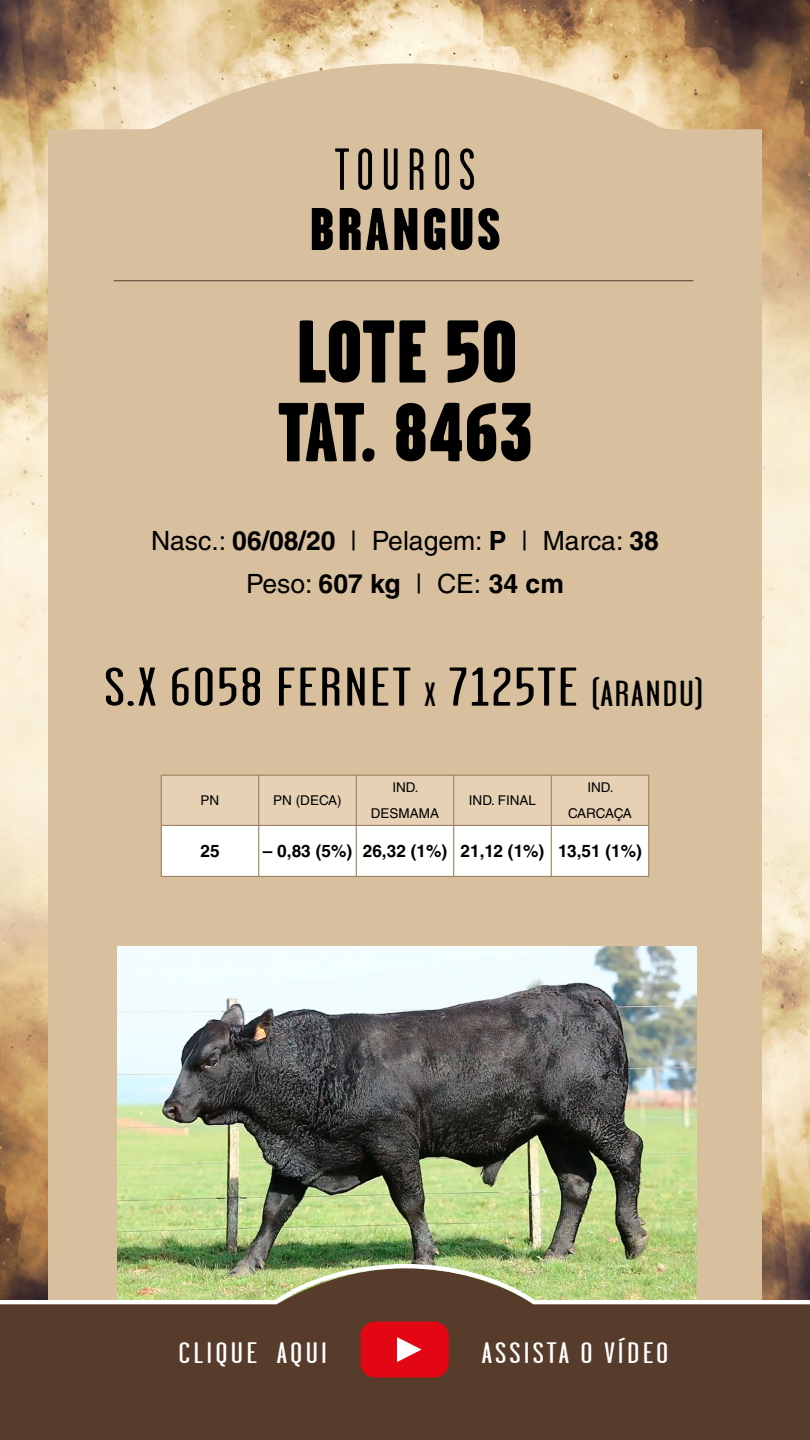
<style>
.page{position:relative;width:810px;height:1440px;background:#fff}
.page>*{position:absolute;margin:0;border:0;box-sizing:border-box;transform-origin:0 0}
.t1{font:900 88.8px "Garage Gothic";letter-spacing:-.005em;color:#000}
.t2{font:900 83.47px "Garage Gothic";color:#000}
.t3{font:900 60px "Garage Gothic";letter-spacing:.05em;color:#000}
.t4{font:59.25px "Garage Gothic";letter-spacing:.13em;color:#000}
.t5{font:54.53px "Garage Gothic";letter-spacing:.03em;color:#000;scale:1.37 1}
.t6{font:29.62px "Garage Gothic";letter-spacing:.08em;color:#fff;scale:1.37 1}
.t7{font:26.55px/43.4px "Helvetica LT Std";color:#000;text-align:center}
.t8{font:700 17.25px "Helvetica LT Std";color:#000}
.t9{font:13.5px/25.2px "Helvetica LT Std";color:#000;text-align:center}
.s1{font-weight:700}
.s2{font-size:33.53px}
.s3{font-size:36.22px}
</style>
<div class="page">
<img style="left:0;top:0;width:810px;height:1225px">
<div style="left:48px;top:60px;width:714px;height:1165px;background:#d8c09e"></div>
<img style="left:118px;top:947px;width:578px;height:278px">
<svg style="left:0;top:1225px;width:810px;height:215px;background:#66533a"></svg>
<svg style="left:0;top:1264px;width:810px;height:40px;background:#a7a479"></svg>
<div style="left:360px;top:1322px;width:89px;height:56px;background:#e30613;border-radius:15px"></div>
<svg style="left:397px;top:1337px;width:25px;height:25px"></svg>
<div style="left:151px;top:341px;width:508px;height:91px;background:#d8c09e"></div>
<svg style="left:162px;top:776px;width:486px;height:100px"></svg>
<hr style="left:161px;top:775px;width:98px;height:1px;background:#927751">
<hr style="left:161px;top:776px;width:1px;height:49px;background:#927751">
<hr style="left:259px;top:775px;width:97px;height:1px;background:#927751">
<hr style="left:258px;top:776px;width:1px;height:49px;background:#927751">
<hr style="left:356px;top:775px;width:98px;height:1px;background:#927751">
<hr style="left:356px;top:776px;width:1px;height:49px;background:#927751">
<hr style="left:454px;top:775px;width:97px;height:1px;background:#927751">
<hr style="left:453px;top:776px;width:1px;height:49px;background:#927751">
<hr style="left:551px;top:775px;width:98px;height:1px;background:#927751">
<hr style="left:551px;top:776px;width:1px;height:49px;background:#927751">
<hr style="left:161px;top:825px;width:98px;height:1px;background:#927751">
<hr style="left:161px;top:826px;width:1px;height:50px;background:#927751">
<hr style="left:259px;top:825px;width:97px;height:1px;background:#927751">
<hr style="left:258px;top:826px;width:1px;height:50px;background:#927751">
<hr style="left:356px;top:825px;width:98px;height:1px;background:#927751">
<hr style="left:356px;top:826px;width:1px;height:50px;background:#927751">
<hr style="left:454px;top:825px;width:97px;height:1px;background:#927751">
<hr style="left:453px;top:826px;width:1px;height:50px;background:#927751">
<hr style="left:551px;top:825px;width:97px;height:1px;background:#927751">
<hr style="left:551px;top:826px;width:1px;height:50px;background:#927751">
<hr style="left:161px;top:876px;width:98px;height:1px;background:#927751">
<hr style="left:259px;top:876px;width:97px;height:1px;background:#927751">
<hr style="left:356px;top:876px;width:98px;height:1px;background:#927751">
<hr style="left:454px;top:876px;width:97px;height:1px;background:#927751">
<hr style="left:551px;top:876px;width:98px;height:1px;background:#927751">
<hr style="left:648px;top:776px;width:1px;height:49px;background:#927751">
<hr style="left:648px;top:825px;width:1px;height:51px;background:#927751">
<hr style="left:114px;top:280px;width:579px;height:1px;background:#573c2b">
<h3 class="t4" style="left:335px;top:139px;width:142px">TOUROS</h3>
<h3 class="t3" style="left:309px;top:196px;width:193px">BRANGUS</h3>
<h1 class="t1" style="left:296px;top:303px;width:223px">LOTE 50</h1>
<h2 class="t2" style="left:277px;top:386px;width:257px">TAT. 8463</h2>
<p class="t7" style="left:151px;top:518px;width:509px">Nasc.: <span class="s1">06/08/20</span> | Pelagem: <span class="s1">P</span> | Marca: <span class="s1">38<br></span>Peso: <span class="s1">607 kg</span> | CE: <span class="s1">34 cm</span></p>
<h3 class="t5" style="left:104px;top:659px;width:439px">S.X 6058 FERNET <span class="s2">X</span> 7125TE <span class="s3">(ARANDU)</span></h3>
<p class="t9" style="left:201px;top:788px;width:20px">PN</p>
<p class="t9" style="left:273px;top:788px;width:70px">PN (DECA)</p>
<p class="t9" style="left:371px;top:775px;width:70px">IND.<br>DESMAMA</p>
<p class="t9" style="left:469px;top:788px;width:69px">IND. FINAL</p>
<p class="t9" style="left:568px;top:775px;width:65px">IND.<br>CARCAÇA</p>
<p class="t8" style="left:200px;top:840px;width:21px">25</p>
<p class="t8" style="left:263px;top:840px;width:380px">– 0,83 (5%) 26,32 (1%) 21,12 (1%) 13,51 (1%)</p>
<p class="t6" style="left:179px;top:1337px;width:110px">CLIQUE AQUI</p>
<p class="t6" style="left:482px;top:1337px;width:138px">ASSISTA O VÍDEO</p>
</div>
